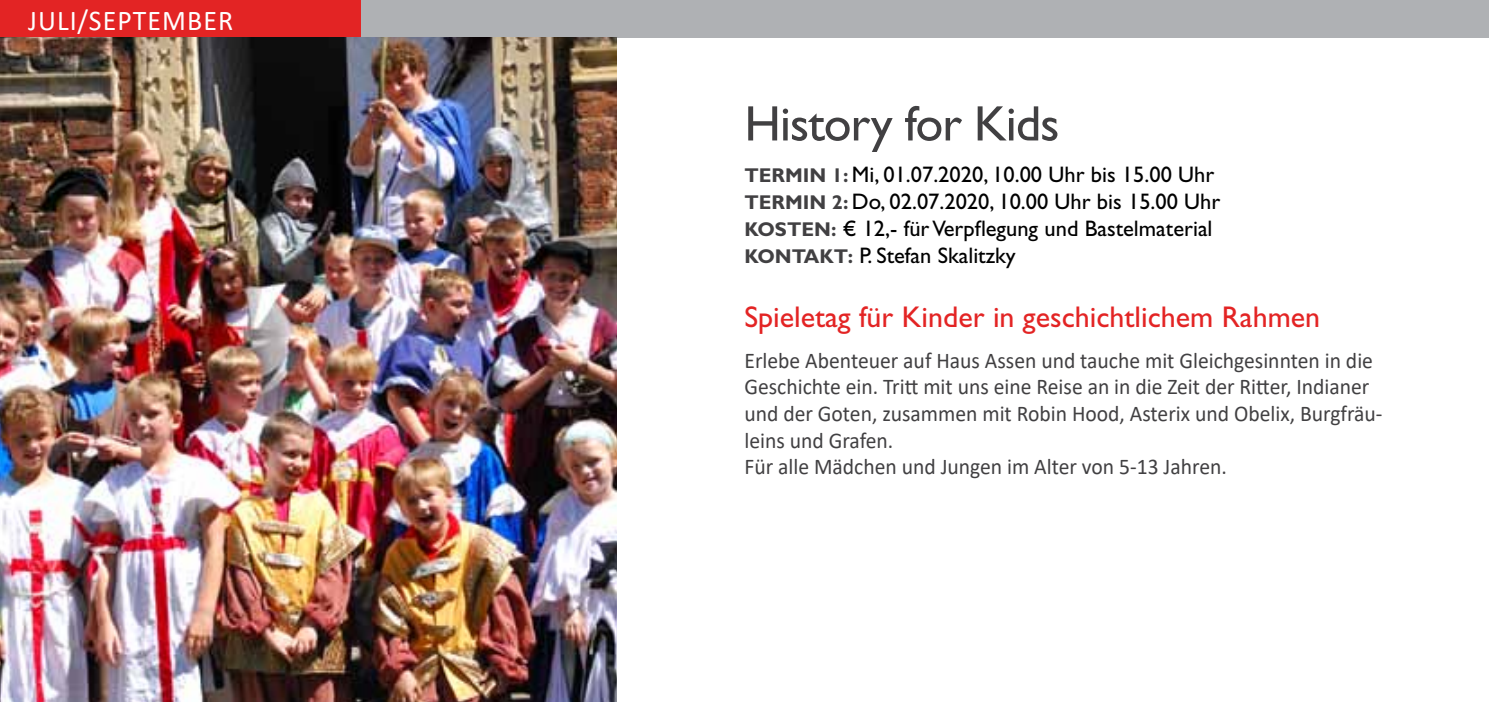
<style>
.page{position:relative;width:1489px;height:702px;background:#fff}
.page>*{position:absolute;margin:0;border:0;box-sizing:border-box;transform-origin:0 0}
.t1{font:50px "Gill Sans Std";letter-spacing:-.02em;color:#414042}
.t2{font:30px "Gill Sans Std";color:#e32424}
.t3{font:28.75px "Calibri";color:#fff}
.t4{font:22.5px/26.5px "Calibri";color:#414042;scale:.96 1}
.t5{font:22.5px/27px "Gill Sans Std";color:#000}
.s1{font-weight:700;font-size:20px;color:#414042}
</style>
<div class="page">
<div style="left:0;top:0;width:361px;height:37px;background:#e32424"></div>
<div style="left:361px;top:0;width:1127px;height:37px;background:#afb1b4"></div>
<img style="left:0;top:37px;width:617px;height:665px">
<p class="t3" style="left:28px;top:1px;width:92px">Juli/Septembe</p>
<p class="t3" style="left:218px;top:1px;width:17px">r</p>
<h1 class="t1" style="left:744px;top:95px;width:316px">History for Kids</h1>
<p class="t5" style="left:744px;top:161px;width:477px"><span class="s1">TERM IN 1:</span> Mi, 01.07.2020, 10.00 Uhr bis 15.00 Uhr <span class="s1">TERM IN 2:</span> Do, 02.07.2020, 10.00 Uhr bis 15.00 Uhr <span class="s1">KOSTEN:</span> € 12,- für Verpflegung und Bastelmaterial <span class="s1">KONTAKT:</span> P. Stefan Skalitzky</p>
<h2 class="t2" style="left:744px;top:300px;width:577px">Spieletag für Kinder in geschichtlichem Rahmen</h2>
<p class="t4" style="left:744px;top:346px;width:666px">Erlebe Abenteuer auf Haus Assen und tauche mit Gleichgesinnten in die Geschichte ein. Tritt mit uns eine Reise an in die Zeit der Ritter, Indianer und der Goten, zusammen mit Robin Hood, Asterix und Obelix, Burgfräu&shy;leins und Grafen.<br>Für alle Mädchen und Jungen im Alter von 5-13 Jahren.</p>
</div>
